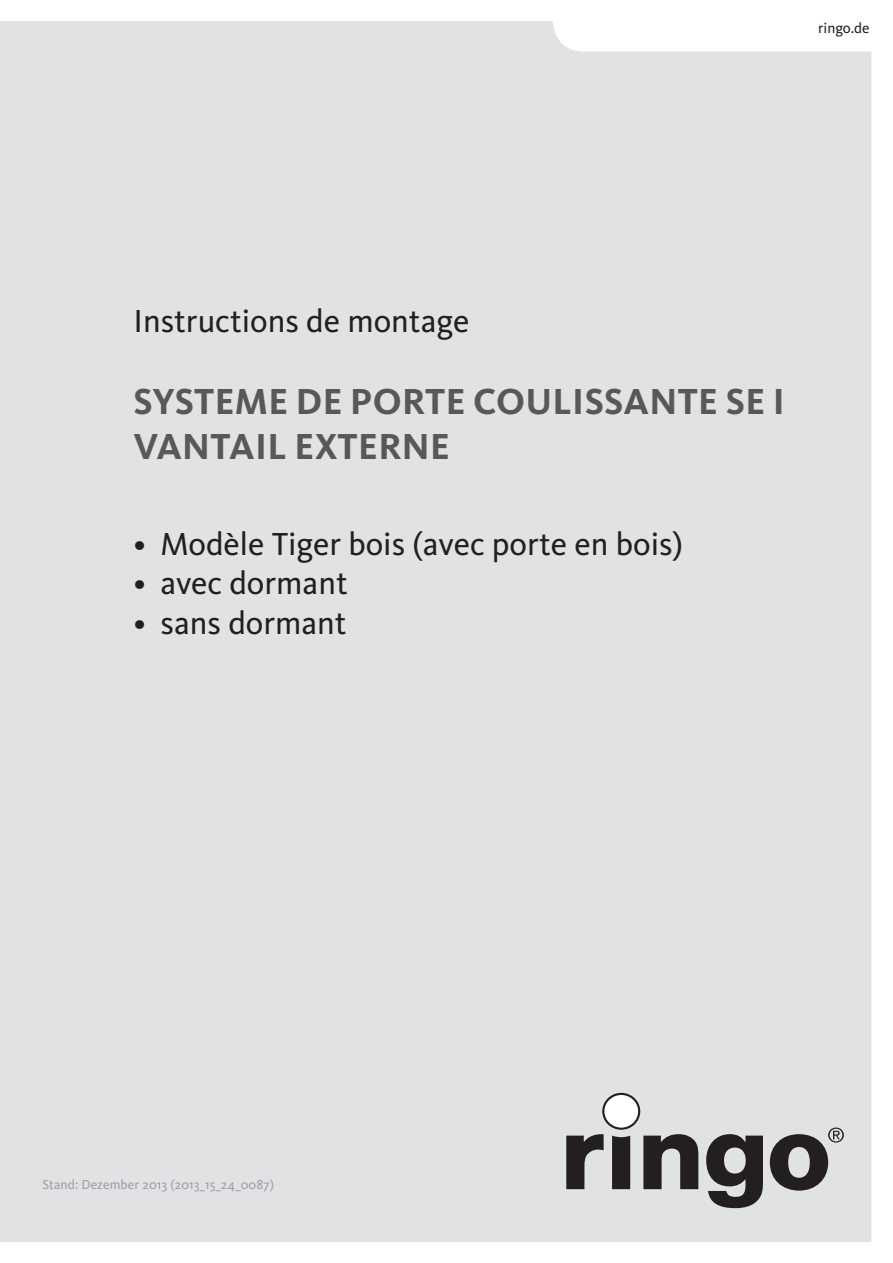
<style>
.page{position:relative;width:893px;height:1263px;background:#fff}
.page>*{position:absolute;margin:0;border:0;box-sizing:border-box;transform-origin:0 0}
.t1{font:700 37.5px/45px "Kievit OT";letter-spacing:.01em;color:#57585a}
.t2{font:33px "Kievit OT";color:#231f20}
.t3{font:15px "Kievit OT";color:#231f20}
.t4{font:13.5px "Kievit OT";letter-spacing:.005em;color:#9d9fa2}
</style>
<div class="page">
<div style="left:0;top:21px;width:871px;height:1221px;background:#e1e2e4"></div>
<div style="left:603px;top:1094px;width:36px;height:35px;background:#fff;border-radius:50%"></div>
<div style="left:602px;top:1093px;width:38px;height:37px;border:2px solid #231f20;border-radius:50%"></div>
<svg style="left:706px;top:1134px;width:57px;height:74px;background:#5d5b5c"></svg>
<svg style="left:643px;top:1134px;width:55px;height:55px;background:#5a5759"></svg>
<svg style="left:770px;top:1127px;width:74px;height:63px;background:#888688"></svg>
<svg style="left:566px;top:1133px;width:38px;height:56px;background:#6f6e6f"></svg>
<svg style="left:612px;top:1135px;width:18px;height:54px"></svg>
<p class="t3" style="left:818px;top:19px;width:53px">ringo.de</p>
<p class="t2" style="left:133px;top:302px;width:338px">Instructions de montage</p>
<p class="t1" style="left:134px;top:379px;width:653px">SYSTEME DE PORTE COULISSANTE SE I<br>VANTAIL EXTERNE</p>
<p class="t2" style="left:133px;top:525px;width:551px">• Modèle Tiger bois (avec porte en bois)</p>
<p class="t2" style="left:133px;top:564px;width:216px">• avec dormant</p>
<p class="t2" style="left:133px;top:604px;width:215px">• sans dormant</p>
<p class="t4" style="left:43px;top:1176px;width:233px">Stand: Dezember 2013 (2013_15_24_0087)</p>
</div>
